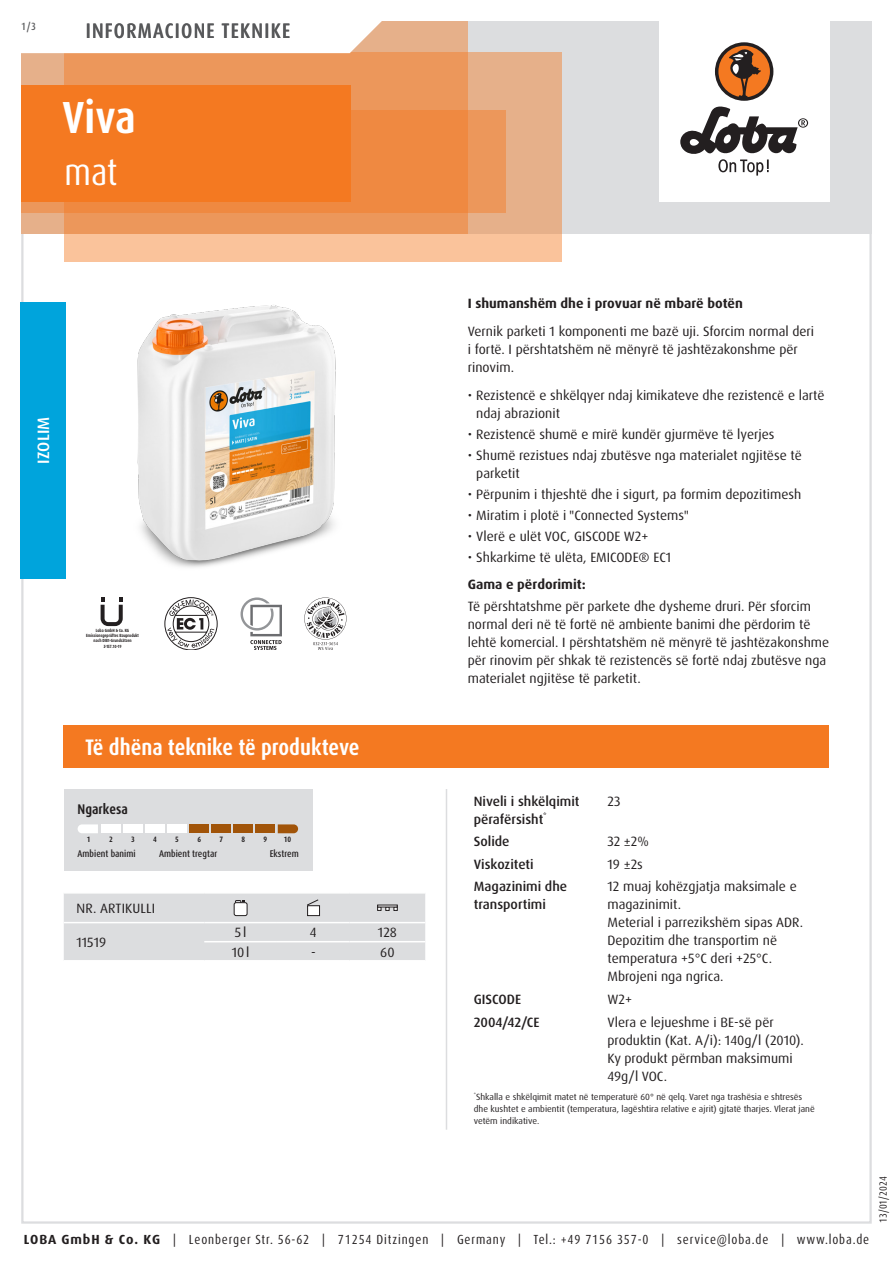
<style>
.page{position:relative;width:893px;height:1263px;background:#fff}
.page>*{position:absolute;margin:0;border:0;box-sizing:border-box;transform-origin:0 0}
.Produktname_weiss{font:700 condensed 45px "Dax Pro";color:#fff}
.Variante_weiss{font:condensed 37.5px "Dax Pro";color:#fff}
.Abschnitt{font:700 condensed 22.5px "Dax Pro";color:#fff}
.TI{font:500 condensed 21px "Dax Pro";letter-spacing:.06em;color:#57585a}
.Produktart_Versiegelung{font:500 16.5px "Dax Pro";letter-spacing:.01em;color:#fff}
.skala_name{font:700 condensed 14.1px "Dax Pro";color:#231f20}
.Text{font:13.5px/18px "Dax Pro";color:#231f20}
.Text_ohne_Silbentrennung{font:13.5px/18px "Dax Pro";color:#231f20}
.Text_Medium{font:500 13.5px/18px "Dax Pro";color:#231f20}
.Text_Bold{font:700 13.5px "Dax Pro";color:#231f20}
.Text_Großbuchstaben{font:13.5px "Dax Pro";letter-spacing:.01em;color:#231f20}
.Text_zentriert{font:13.5px "Dax Pro";color:#231f20}
.t1{font:condensed 13.2px "Dax Pro";letter-spacing:.065em;color:#231f20}
.t2{font:condensed 10.5px "Dax Pro";color:#231f20}
.t3{font:500 condensed 10.5px "Dax Pro";color:#57585a}
.skala_desc_middle{font:500 condensed 9.75px "Dax Pro";color:#231f20}
.skala_desc_left{font:500 condensed 9.75px "Dax Pro";color:#231f20}
.skala_desc_right{font:500 condensed 9.75px "Dax Pro";color:#231f20}
.Footnote{font:9px/12px "Dax Pro";color:#231f20}
.skala_number{font:700 condensed 7.8px "Dax Pro";color:#231f20}
.t4{font:700 4.5px/5.2px "Dax Pro";color:#231f20;text-align:center;scale:.82 1}
.s1{font-weight:700;font-stretch:normal}
</style>
<div class="page">
<hr style="left:446px;top:789px;width:1px;height:341px;background:#dcdddf">
<svg style="left:64px;top:893px;width:361px;height:67px"></svg>
<div style="left:64px;top:789px;width:249px;height:82px;background:#dcdddf"></div>
<svg style="left:78px;top:824px;width:20px;height:9px"></svg>
<div style="left:101px;top:824px;width:20px;height:9px;background:#fff"></div>
<div style="left:123px;top:824px;width:20px;height:9px;background:#fff"></div>
<div style="left:145px;top:824px;width:20px;height:9px;background:#fff"></div>
<div style="left:167px;top:824px;width:20px;height:9px;background:#fff"></div>
<div style="left:189px;top:824px;width:20px;height:9px;background:#a15409"></div>
<div style="left:212px;top:824px;width:19px;height:9px;background:#a15409"></div>
<div style="left:234px;top:824px;width:19px;height:9px;background:#a15409"></div>
<div style="left:256px;top:824px;width:19px;height:9px;background:#a15409"></div>
<svg style="left:278px;top:824px;width:20px;height:9px"></svg>
<div style="left:64px;top:725px;width:765px;height:43px;background:#f47921"></div>
<svg style="left:101px;top:597px;width:22px;height:29px"></svg>
<svg style="left:165px;top:597px;width:52px;height:53px"></svg>
<svg style="left:241px;top:597px;width:41px;height:53px"></svg>
<svg style="left:304px;top:597px;width:42px;height:53px"></svg>
<img style="left:137px;top:305px;width:199px;height:263px">
<div style="left:20px;top:302px;width:46px;height:276px;background:#00a4dc"></div>
<div style="left:21px;top:21px;width:851px;height:213px;background:#dcdddf"></div>
<div style="left:659px;top:0;width:170px;height:202px;background:#fff"></div>
<svg style="left:680px;top:106px;width:128px;height:70px"></svg>
<div style="left:715px;top:42px;width:58px;height:59px;background:#231f20;border-radius:50%"></div>
<svg style="left:718px;top:45px;width:52px;height:52px"></svg>
<div style="left:64px;top:52px;width:497px;height:209px;background:linear-gradient(to right,#fec79f,#efb992)"></div>
<div style="left:21px;top:111px;width:485px;height:102px;background:#ec975b"></div>
<svg style="left:21px;top:21px;width:447px;height:213px;fill:#ec975b"></svg>
<svg style="left:21px;top:21px;width:411px;height:34px"></svg>
<div style="left:21px;top:85px;width:330px;height:117px;background:#f47921"></div>
<p class="t3" style="left:21px;top:19px;width:16px">1/3</p>
<p class="TI" style="left:86px;top:17px;width:206px">INFORMACIONE TEKNIKE</p>
<p class="Produktname_weiss" style="left:62px;top:89px;width:75px">Viva</p>
<p class="Variante_weiss" style="left:65px;top:148px;width:55px">mat</p>
<p class="Produktart_Versiegelung" style="left:33px;top:464px;width:49px;rotate:-90deg">IZOLIM</p>
<p class="t4" style="left:86px;top:628px;width:66px">Loba GmbH &amp; Co. KG<br>Emissionsgeprüftes Bauprodukt nach DIBt-Grundsätzen<br>Z-157.10-19</p>
<p class="Abschnitt" style="left:85px;top:733px;width:276px">Të dhëna teknike të produkteve</p>
<p class="skala_name" style="left:78px;top:800px;width:52px">Ngarkesa</p>
<p class="skala_number" style="left:87px;top:834px;width:5px">1</p>
<p class="skala_number" style="left:109px;top:834px;width:5px">2</p>
<p class="skala_number" style="left:131px;top:834px;width:5px">3</p>
<p class="skala_number" style="left:153px;top:834px;width:5px">4</p>
<p class="skala_number" style="left:175px;top:834px;width:5px">5</p>
<p class="skala_number" style="left:197px;top:834px;width:5px">6</p>
<p class="skala_number" style="left:219px;top:834px;width:5px">7</p>
<p class="skala_number" style="left:241px;top:834px;width:5px">8</p>
<p class="skala_number" style="left:264px;top:834px;width:5px">9</p>
<p class="skala_number" style="left:284px;top:834px;width:9px">10</p>
<p class="skala_desc_left" style="left:78px;top:847px;width:59px">Ambient banimi</p>
<p class="skala_desc_middle" style="left:159px;top:847px;width:60px">Ambient tregtar</p>
<p class="skala_desc_right" style="left:270px;top:847px;width:31px">Ekstrem</p>
<p class="Text_Großbuchstaben" style="left:77px;top:900px;width:80px">NR. ARTIKULLI</p>
<p class="Text" style="left:77px;top:933px;width:31px">11519</p>
<p class="Text_zentriert" style="left:235px;top:924px;width:13px">5l</p>
<p class="Text_zentriert" style="left:310px;top:924px;width:8px">4</p>
<p class="Text_zentriert" style="left:378px;top:924px;width:20px">128</p>
<p class="Text_zentriert" style="left:232px;top:943px;width:19px">10l</p>
<p class="Text_zentriert" style="left:311px;top:943px;width:6px">-</p>
<p class="Text_zentriert" style="left:380px;top:943px;width:16px">60</p>
<p class="Text_Bold" style="left:468px;top:295px;width:277px">I shumanshëm dhe i provuar në mbarë botën</p>
<p class="Text" style="left:468px;top:323px;width:348px">Vernik parketi 1 komponenti me bazë uji. Sforcim normal deri i fortë. I përshtatshëm në mënyrë të jashtëzakonshme për rinovim.</p>
<p class="Text" style="left:476px;top:386px;width:350px;text-indent:-9px">• Rezistencë e shkëlqyer ndaj kimikateve dhe rezistencë e lartë ndaj abrazionit</p>
<p class="Text" style="left:468px;top:425px;width:308px">• Rezistencë shumë e mirë kundër gjurmëve të lyerjes</p>
<p class="Text" style="left:476px;top:446px;width:327px;text-indent:-9px">• Shumë rezistues ndaj zbutësve nga materialet ngjitëse të parketit</p>
<p class="Text" style="left:468px;top:485px;width:335px">• Përpunim i thjeshtë dhe i sigurt, pa formim depozitimesh</p>
<p class="Text" style="left:468px;top:506px;width:223px">• Miratim i plotë i "Connected Systems"</p>
<p class="Text" style="left:468px;top:527px;width:182px">• Vlerë e ulët VOC, GISCODE W2+</p>
<p class="Text" style="left:468px;top:548px;width:205px">• Shkarkime të ulëta, EMICODE® EC1</p>
<p class="Text_Bold" style="left:468px;top:576px;width:119px">Gama e përdorimit:</p>
<p class="Text" style="left:468px;top:597px;width:363px">Të përshtatshme për parkete dhe dysheme druri. Për sforcim normal deri në të fortë në ambiente banimi dhe përdorim të lehtë komercial. I përshtatshëm në mënyrë të jashtëzakonshme për rinovim për shkak të rezistencës së fortë ndaj zbutësve nga materialet ngjitëse të parketit.</p>
<p class="Text_Medium" style="left:474px;top:792px;width:107px">Niveli i shkëlqimit përafërsisht<sup>*</sup></p>
<p class="Text_ohne_Silbentrennung" style="left:607px;top:792px;width:14px">23</p>
<p class="Text_Medium" style="left:474px;top:832px;width:37px">Solide</p>
<p class="Text_ohne_Silbentrennung" style="left:607px;top:832px;width:43px">32 ±2%</p>
<p class="Text_Medium" style="left:474px;top:855px;width:62px">Viskoziteti</p>
<p class="Text_ohne_Silbentrennung" style="left:607px;top:855px;width:37px">19 ±2s</p>
<p class="Text_Medium" style="left:474px;top:878px;width:95px">Magazinimi dhe transportimi</p>
<p class="Text_ohne_Silbentrennung" style="left:607px;top:878px;width:191px">12 muaj kohëzgjatja maksimale e magazinimit.</p>
<p class="Text_ohne_Silbentrennung" style="left:607px;top:914px;width:197px">Meterial i parrezikshëm sipas ADR.</p>
<p class="Text_ohne_Silbentrennung" style="left:607px;top:932px;width:171px">Depozitim dhe transportim në temperatura +5°C deri +25°C.<br>Mbrojeni nga ngrica.</p>
<p class="Text_Medium" style="left:474px;top:990px;width:49px">GISCODE</p>
<p class="Text_ohne_Silbentrennung" style="left:607px;top:990px;width:26px">W2+</p>
<p class="Text_Medium" style="left:474px;top:1013px;width:67px">2004/42/CE</p>
<p class="Text_ohne_Silbentrennung" style="left:607px;top:1013px;width:198px">Vlera e lejueshme i BE-së për produktin (Kat. A/i): 140g/l (2010).</p>
<p class="Text_ohne_Silbentrennung" style="left:607px;top:1049px;width:187px">Ky produkt përmban maksimumi<br>49g/l VOC.</p>
<p class="Footnote" style="left:474px;top:1090px;width:342px"><sup>*</sup>Shkalla e shkëlqimit matet në temperaturë 60° në qelq. Varet nga trashësia e shtresës dhe kushtet e ambientit (temperatura, lagështira relative e ajrit) gjtatë tharjes. Vlerat janë vetëm indikative.</p>
<p class="t1" style="left:24px;top:1230px;width:847px"><span class="s1">LOBA GmbH &amp; Co. KG</span> | Leonberger Str. 56-62 | 71254 Ditzingen | Germany | Tel.: +49 7156 357-0 | service@loba.de | www.loba.de</p>
<p class="t2" style="left:876px;top:1222px;width:48px;rotate:-90deg">13/01/2024</p>
</div>
